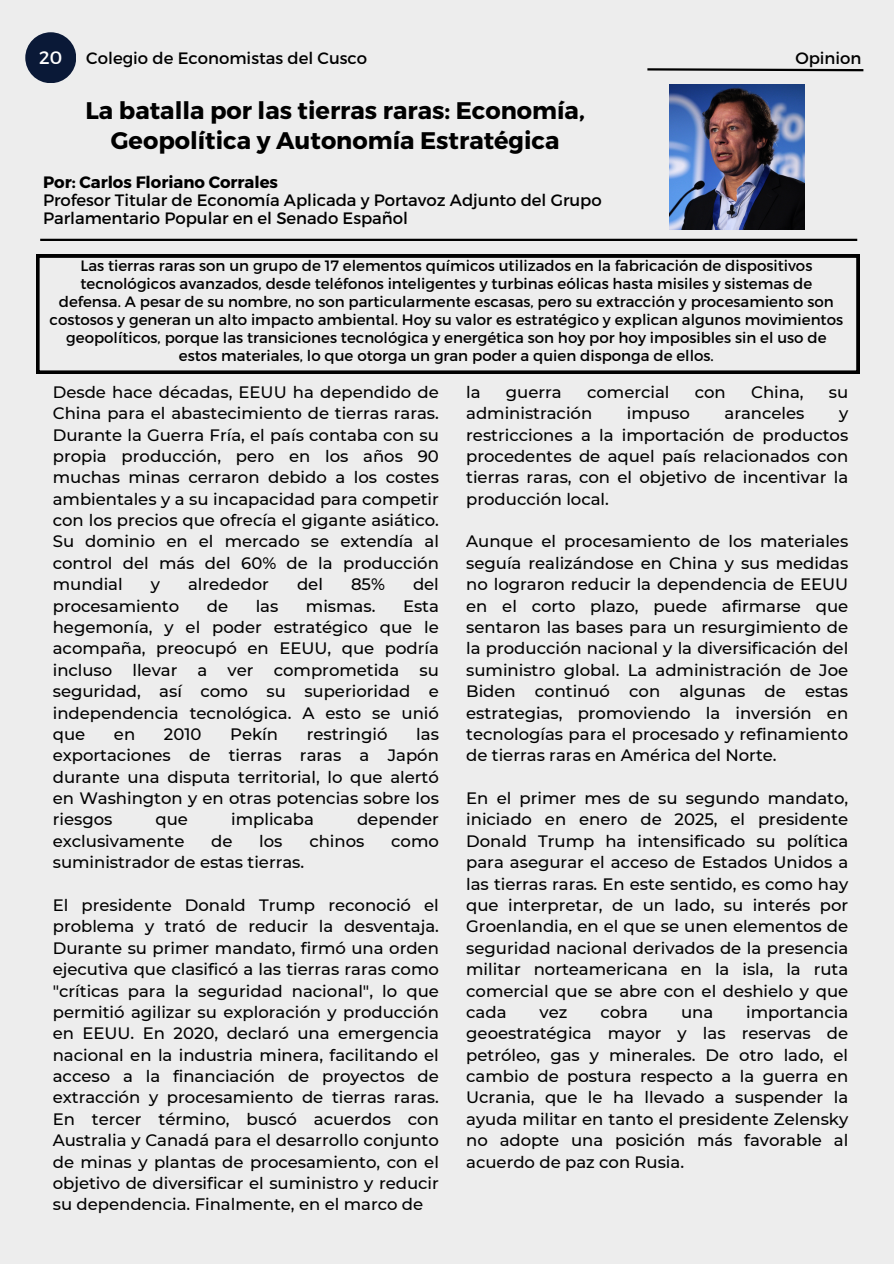
<style>
.page{position:relative;width:894px;height:1264px;background:#fff}
.page>*{position:absolute;margin:0;border:0;box-sizing:border-box;transform-origin:0 0}
.t1{font:700 24px/29.2px "Montserrat";color:#000;text-align:center}
.t2{font:18px "Montserrat";color:#fff}
.t3{font:500 16.5px/21.3px "Montserrat";color:#000;text-align:justify}
.t4{font:16.5px/18px "Montserrat";color:#000}
.t5{font:700 16.5px "Montserrat";color:#000}
.t6{font:15px/18px "Montserrat";color:#000;text-align:center}
</style>
<div class="page">
<div style="left:0;top:0;width:893px;height:1263px;background:#ededed"></div>
<hr style="left:40px;top:239px;width:817px;height:2px;background:#000">
<svg style="left:36px;top:254px;width:823px;height:120px"></svg>
<div style="left:25px;top:32px;width:51px;height:51px;background:#0a1937;border-radius:50%"></div>
<svg style="left:647px;top:68px;width:217px;height:4px"></svg>
<img style="left:669px;top:85px;width:135px;height:145px">
<p class="t2" style="left:39px;top:46px;width:25px">20</p>
<p class="t4" style="left:86px;top:48px;width:282px">Colegio de Economistas del Cusco</p>
<p class="t4" style="left:795px;top:48px;width:68px">Opinion</p>
<h2 class="t1" style="left:85px;top:95px;width:500px">La batalla por las tierras raras: Economía,<br>Geopolítica y Autonomía Estratégica</h2>
<h1 class="t5" style="left:43px;top:172px;width:236px">Por: Carlos Floriano Corrales</h1>
<p class="t4" style="left:43px;top:191px;width:560px">Profesor Titular de Economía Aplicada y Portavoz Adjunto del Grupo<br>Parlamentario Popular en el Senado Español</p>
<h2 class="t6" style="left:50px;top:256px;width:794px">Las tierras raras son un grupo de 17 elementos químicos utilizados en la fabricación de dispositivos tecnológicos avanzados, desde teléfonos inteligentes y turbinas eólicas hasta misiles y sistemas de defensa. A pesar de su nombre, no son particularmente escasas, pero su extracción y procesamiento son costosos y generan un alto impacto ambiental. Hoy su valor es estratégico y explican algunos movimientos geopolíticos, porque las transiciones tecnológica y energética son hoy por hoy imposibles sin el uso de estos materiales, lo que otorga un gran poder a quien disponga de ellos.</h2>
<p class="t3" style="left:53px;top:381px;width:387px">Desde hace décadas, EEUU ha dependido de China para el abastecimiento de tierras raras.<br>Durante la Guerra Fría, el país contaba con su propia producción, pero en los años 90 muchas minas cerraron debido a los costes ambientales y a su incapacidad para competir con los precios que ofrecía el gigante asiático.<br>Su dominio en el mercado se extendía al control del más del 60% de la producción mundial</p>
<p class="t3" style="left:151px;top:573px;width:11px">y</p>
<p class="t3" style="left:188px;top:573px;width:82px">alrededor</p>
<p class="t3" style="left:297px;top:573px;width:27px">del</p>
<p class="t3" style="left:351px;top:573px;width:35px">85%</p>
<p class="t3" style="left:413px;top:573px;width:27px">del</p>
<p class="t3" style="left:53px;top:595px;width:128px">procesamiento</p>
<p class="t3" style="left:207px;top:595px;width:23px">de</p>
<p class="t3" style="left:256px;top:595px;width:24px">las</p>
<p class="t3" style="left:306px;top:595px;width:71px">mismas.</p>
<p class="t3" style="left:53px;top:595px;width:387px;text-indent:350px">Esta hegemonía, y el poder estratégico que le acompaña, preocupó en EEUU, que podría incluso llevar a ver comprometida su seguridad, así como su superioridad e independencia tecnológica. A esto se unió que</p>
<p class="t3" style="left:114px;top:723px;width:23px">en</p>
<p class="t3" style="left:164px;top:723px;width:39px">2010</p>
<p class="t3" style="left:230px;top:723px;width:49px">Pekín</p>
<p class="t3" style="left:307px;top:723px;width:82px">restringió</p>
<p class="t3" style="left:53px;top:723px;width:387px;text-indent:363px">las exportaciones de tierras raras a Japón durante una disputa territorial, lo que alertó en Washington y en otras potencias sobre los riesgos</p>
<p class="t3" style="left:156px;top:808px;width:34px">que</p>
<p class="t3" style="left:231px;top:808px;width:84px">implicaba</p>
<p class="t3" style="left:357px;top:808px;width:83px">depender</p>
<p class="t3" style="left:53px;top:830px;width:133px">exclusivamente</p>
<p class="t3" style="left:211px;top:830px;width:23px">de</p>
<p class="t3" style="left:259px;top:830px;width:25px">los</p>
<p class="t3" style="left:309px;top:830px;width:57px">chinos</p>
<p class="t3" style="left:391px;top:830px;width:49px">como</p>
<p class="t3" style="left:53px;top:851px;width:253px">suministrador de estas tierras.</p>
<p class="t3" style="left:53px;top:894px;width:387px">El presidente Donald Trump reconoció el problema y trató de reducir la desventaja.<br>Durante su primer mandato, firmó una orden ejecutiva que clasificó a las tierras raras como "críticas para la seguridad nacional", lo que permitió agilizar su exploración y producción en EEUU. En 2020, declaró una emergencia nacional en la industria minera, facilitando el acceso a la financiación de proyectos de extracción y procesamiento de tierras raras.<br>En tercer término, buscó acuerdos con Australia y Canadá para el desarrollo conjunto de minas y plantas de procesamiento, con el objetivo de diversificar el suministro y reducir su dependencia. Finalmente, en el marco de</p>
<p class="t3" style="left:466px;top:381px;width:16px">la</p>
<p class="t3" style="left:506px;top:381px;width:57px">guerra</p>
<p class="t3" style="left:587px;top:381px;width:84px">comercial</p>
<p class="t3" style="left:694px;top:381px;width:33px">con</p>
<p class="t3" style="left:751px;top:381px;width:54px">China,</p>
<p class="t3" style="left:828px;top:381px;width:21px">su</p>
<p class="t3" style="left:466px;top:402px;width:127px">administración</p>
<p class="t3" style="left:626px;top:402px;width:65px">impuso</p>
<p class="t3" style="left:724px;top:402px;width:81px">aranceles</p>
<p class="t3" style="left:466px;top:402px;width:383px;text-indent:372px">y restricciones a la importación de productos procedentes de aquel país relacionados con tierras raras, con el objetivo de incentivar la producción local.</p>
<p class="t3" style="left:466px;top:531px;width:383px">Aunque el procesamiento de los materiales seguía realizándose en China y sus medidas no lograron reducir la dependencia de EEUU en el corto plazo, puede afirmarse que sentaron las bases para un resurgimiento de la producción nacional y la diversificación del suministro global. La administración de Joe Biden continuó con algunas de estas estrategias, promoviendo la inversión en tecnologías para el procesado y refinamiento de tierras raras en América del Norte.</p>
<p class="t3" style="left:466px;top:787px;width:383px">En el primer mes de su segundo mandato, iniciado en enero de 2025, el presidente Donald Trump ha intensificado su política para asegurar el acceso de Estados Unidos a las tierras raras. En este sentido, es como hay que interpretar, de un lado, su interés por Groenlandia, en el que se unen elementos de seguridad nacional derivados de la presencia militar norteamericana en la isla, la ruta comercial que se abre con el deshielo y que cada</p>
<p class="t3" style="left:466px;top:1001px;width:383px;text-indent:280px">importancia geoestratégica mayor y las reservas de petróleo, gas y minerales. De otro lado, el cambio de postura respecto a la guerra en Ucrania, que le ha llevado a suspender la ayuda militar en tanto el presidente Zelensky no adopte una posición más favorable al acuerdo de paz con Rusia.</p>
<p class="t3" style="left:539px;top:1001px;width:29px">vez</p>
<p class="t3" style="left:600px;top:1001px;width:49px">cobra</p>
<p class="t3" style="left:680px;top:1001px;width:34px">una</p>
</div>
